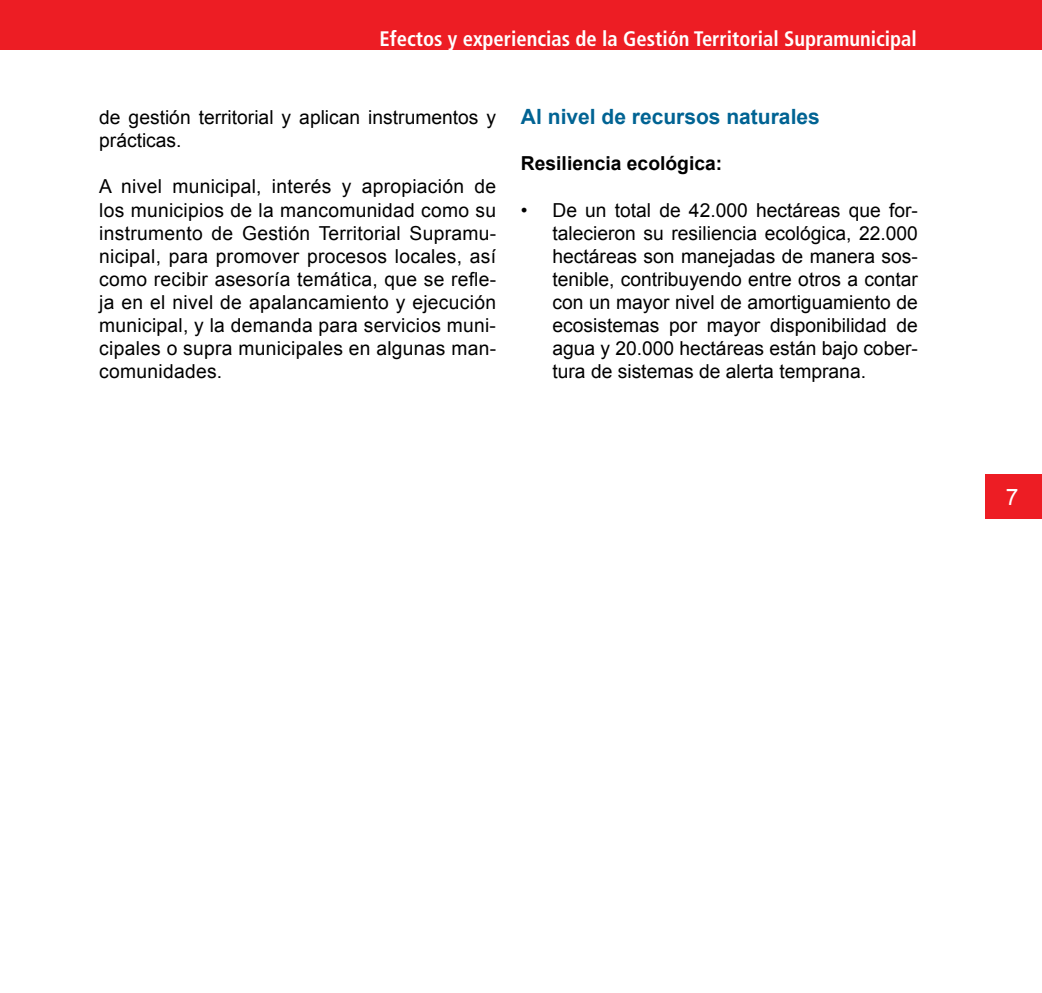
<style>
.page{position:relative;width:1042px;height:993px;background:#fff}
.page>*{position:absolute;margin:0;border:0;box-sizing:border-box;transform-origin:0 0}
.t1{font:22.75px "Arial";color:#fff}
.t2{font:700 condensed 21px "Frutiger LT Std";color:#fff}
.t3{font:700 21px "Arial";color:#006393}
.t4{font:19.25px/23.1px "Arial";color:#000;text-align:justify}
.t5{font:700 19.25px "Arial";color:#000}
</style>
<div class="page">
<div style="left:0;top:0;width:1042px;height:50px;background:#ed1d24"></div>
<div style="left:985px;top:474px;width:57px;height:44px;background:#ed1d24"></div>
<p class="t2" style="left:379px;top:26px;width:539px">Efectos y experiencias de la Gestión Territorial Supramunicipal</p>
<p class="t4" style="left:99px;top:106px;width:398px">de gestión territorial y aplican instrumentos y prácticas.</p>
<p class="t4" style="left:99px;top:175px;width:398px">A nivel municipal, interés y apropiación de los municipios de la mancomunidad como su instrumento de Gestión Territorial Supramu&shy;nicipal, para promover procesos locales, así como recibir asesoría temática, que se refle&shy;ja en el nivel de apalancamiento y ejecución municipal, y la demanda para servicios muni&shy;cipales o supra municipales en algunas man&shy;comunidades.</p>
<p class="t3" style="left:521px;top:103px;width:300px">Al nivel de recursos naturales</p>
<p class="t5" style="left:521px;top:151px;width:203px">Resiliencia ecológica:</p>
<p class="t4" style="left:552px;top:198px;width:367px;text-indent:-31px">• De un total de 42.000 hectáreas que for&shy;talecieron su resiliencia ecológica, 22.000 hectáreas son manejadas de manera sos&shy;tenible, contribuyendo entre otros a contar con un mayor nivel de amortiguamiento de ecosistemas por mayor disponibilidad de agua y 20.000 hectáreas están bajo cober&shy;tura de sistemas de alerta temprana.</p>
<p class="t1" style="left:1006px;top:481px;width:14px">7</p>
</div>
